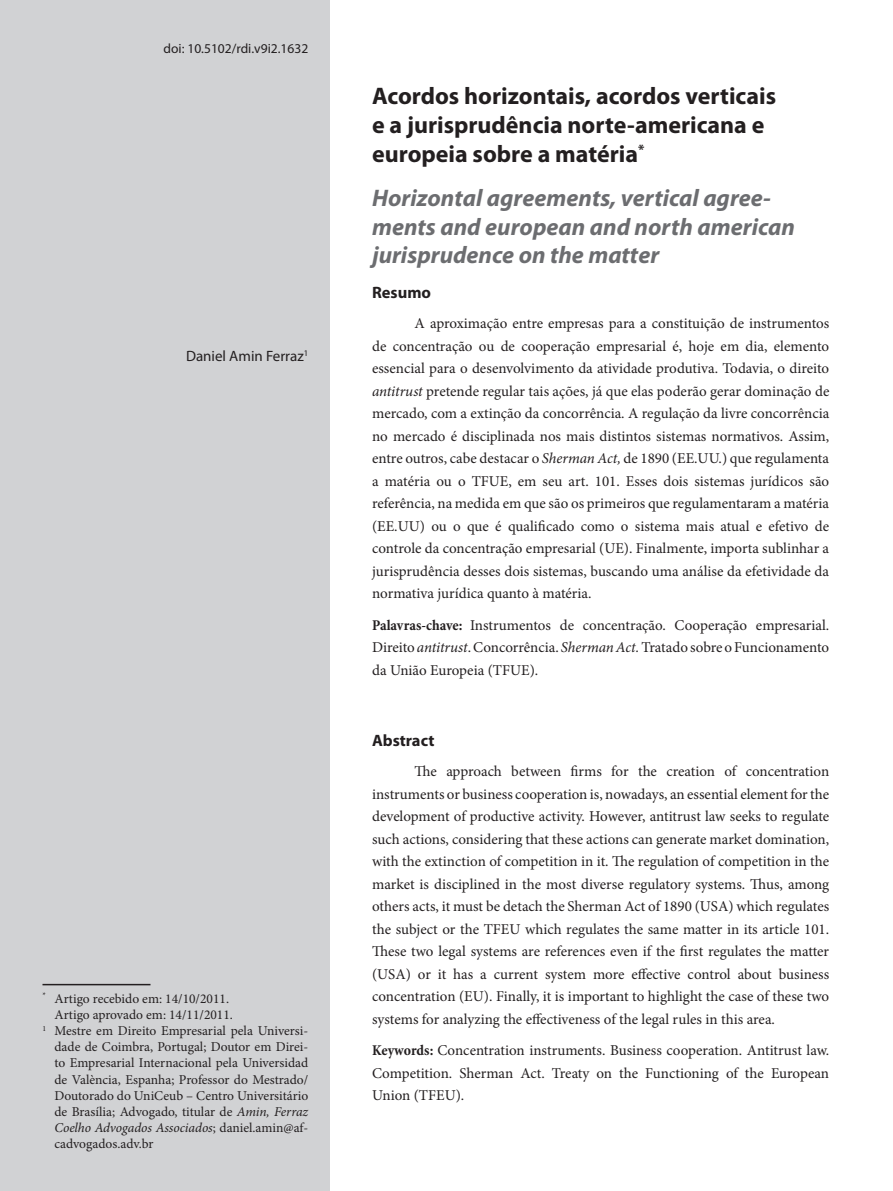
<style>
.page{position:relative;width:893px;height:1191px;background:#fff}
.page>*{position:absolute;margin:0;border:0;box-sizing:border-box;transform-origin:0 0}
.t1{font:italic 700 24px/28.8px "Myriad Pro";color:#6c6d70}
.t2{font:700 24px/28.8px "Myriad Pro";color:#231f20}
.t3{font:700 16.5px "Myriad Pro";color:#231f20}
.t4{font:15px/22.5px "Minion Pro";color:#231f20;text-align:justify}
.t5{font:15px "Myriad Pro";color:#231f20}
.t6{font:13.5px "Minion Pro";color:#231f20}
.t7{font:italic 13.5px "Minion Pro";letter-spacing:-.005em;color:#231f20}
.t8{font:13.5px "Myriad Pro";color:#231f20}
.s1{font-style:italic}
.s2{font-style:normal}
.s3{font-weight:700;font-stretch:condensed}
</style>
<div class="page">
<div style="left:0;top:0;width:329px;height:1190px;background:#d1d2d4"></div>
<hr style="left:42px;top:983px;width:108px;height:2px;background:#231f20">
<p class="t8" style="left:164px;top:43px;width:146px">doi: 10.5102/rdi.v9i2.1632</p>
<p class="t5" style="left:186px;top:351px;width:124px">Daniel Amin Ferraz<sup>1</sup></p>
<p class="t6" style="left:42px;top:993px;width:188px"><sup>*</sup> Artigo recebido em: 14/10/2011.</p>
<p class="t6" style="left:54px;top:1009px;width:180px">Artigo aprovado em: 14/11/2011.</p>
<p class="t6" style="left:42px;top:1025px;width:267px"><sup>1</sup> Mestre em Direito Empresarial pela Universi-</p>
<p class="t6" style="left:54px;top:1041px;width:255px">dade de Coimbra, Portugal; Doutor em Direi-</p>
<p class="t6" style="left:54px;top:1057px;width:255px">to Empresarial Internacional pela Universidad</p>
<p class="t6" style="left:54px;top:1074px;width:255px">de València, Espanha; Professor do Mestrado/</p>
<p class="t6" style="left:54px;top:1090px;width:255px">Doutorado do UniCeub – Centro Universitário</p>
<p class="t6" style="left:54px;top:1106px;width:255px">de Brasília; Advogado, titular de <span class="s1">Amin, Ferraz</span></p>
<p class="t7" style="left:54px;top:1122px;width:255px">Coelho Advogados Associados<span class="s2">; daniel.amin@af-</span></p>
<p class="t6" style="left:54px;top:1138px;width:101px">cadvogados.adv.br</p>
<h1 class="t2" style="left:372px;top:84px;width:405px">Acordos horizontais, acordos verticais e a jurisprudência norte-americana e europeia sobre a matéria<sup>*</sup></h1>
<h1 class="t1" style="left:372px;top:185px;width:424px">Horizontal agreements, vertical agree&shy;ments and european and north american jurisprudence on the matter</h1>
<p class="t3" style="left:372px;top:286px;width:60px">Resumo</p>
<p class="t4" style="left:372px;top:313px;width:459px;text-indent:43px">A aproximação entre empresas para a constituição de instrumentos de concentração ou de cooperação empresarial é, hoje em dia, elemento essencial para o desenvolvimento da atividade produtiva. Todavia, o direito <span class="s1">antitrust</span> pretende regular tais ações, já que elas poderão gerar dominação de mercado, com a extinção da concorrência. A regulação da livre concorrência no mercado é disciplinada nos mais distintos sistemas normativos. Assim, entre outros, cabe destacar o <span class="s1">Sherman Act,</span> de 1890 (EE.UU.) que regulamenta a matéria ou o TFUE, em seu art. 101. Esses dois sistemas jurídicos são referência, na medida em que são os primeiros que regulamentaram a matéria (EE.UU) ou o que é qualificado como o sistema mais atual e efetivo de controle da concentração empresarial (UE). Finalmente, importa sublinhar a jurisprudência desses dois sistemas, buscando uma análise da efetividade da normativa jurídica quanto à matéria.</p>
<p class="t4" style="left:372px;top:615px;width:459px"><span class="s3">Palavras-chave:</span> Instrumentos de concentração. Cooperação empresarial.<br>Direito <span class="s1">antitrust</span>. Concorrência. <span class="s1">Sherman Act.</span> Tratado sobre o Funcionamento da União Europeia (TFUE).</p>
<p class="t3" style="left:372px;top:734px;width:64px">Abstract</p>
<p class="t4" style="left:372px;top:761px;width:459px;text-indent:43px">The approach between firms for the creation of concentration instruments or business cooperation is, nowadays, an essential element for the development of productive activity. However, antitrust law seeks to regulate such actions, considering that these actions can generate market domination, with the extinction of competition in it. The regulation of competition in the market is disciplined in the most diverse regulatory systems. Thus, among others acts, it must be detach the Sherman Act of 1890 (USA) which regulates the subject or the TFEU which regulates the same matter in its article 101.<br>These two legal systems are references even if the first regulates the matter (USA) or it has a current system more effective control about business concentration (EU). Finally, it is important to highlight the case of these two systems for analyzing the effectiveness of the legal rules in this area.</p>
<p class="t4" style="left:372px;top:1040px;width:459px"><span class="s3">Keywords:</span> Concentration instruments. Business cooperation. Antitrust law.<br>Competition. Sherman Act. Treaty on the Functioning of the European Union (TFEU).</p>
</div>
